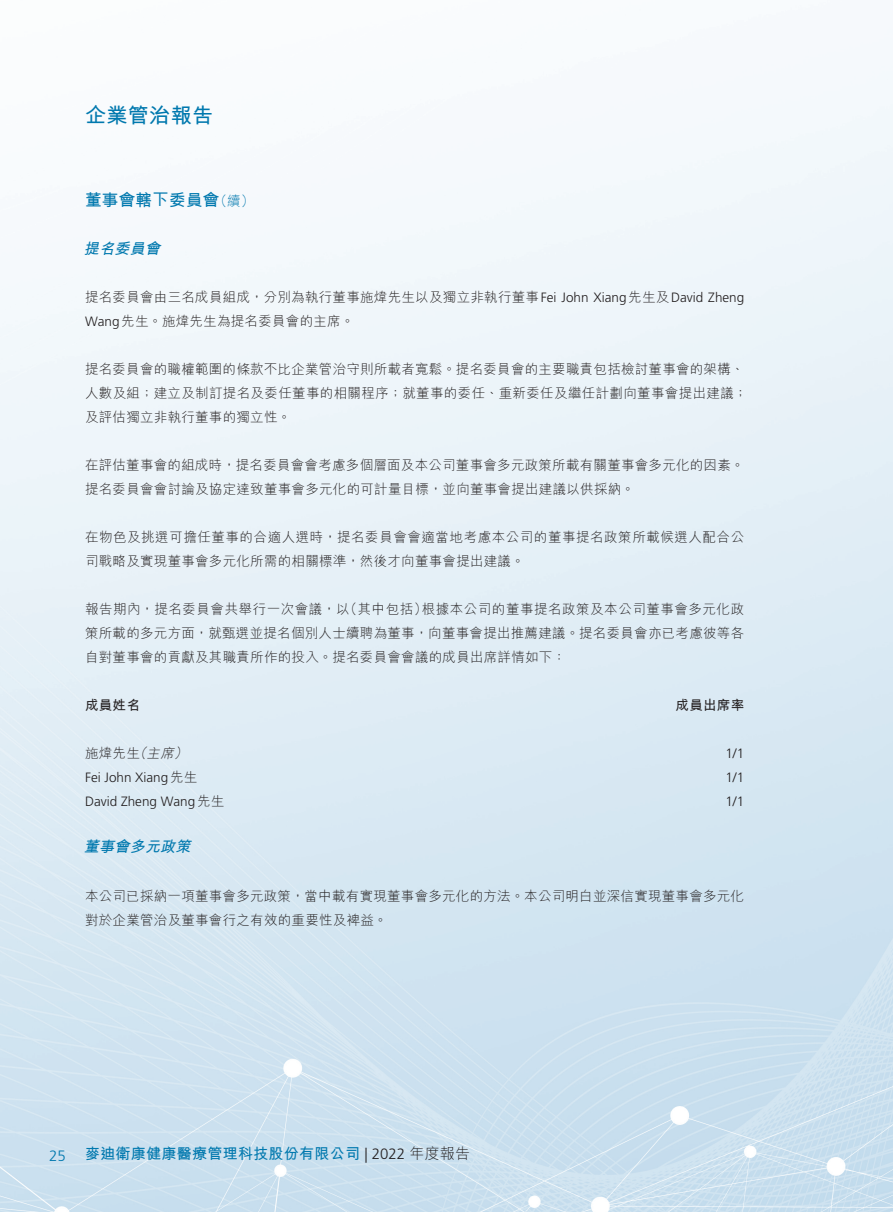
<style>
.page{position:relative;width:893px;height:1212px;background:#fff}
.page>*{position:absolute;margin:0;border:0;box-sizing:border-box;transform-origin:0 0}
.t1{font:700 21px "M Hei HK";letter-spacing:.02em;color:#0078ae}
._01_H1{font:700 16.5px "M Hei HK";letter-spacing:.02em;color:#0078ae}
.t2{font:700 15px "M Hei HK";letter-spacing:.02em;color:#0078ae}
._02_H2{font:italic 700 15px "M Hei HK";color:#0078ae}
.t3{font:300 15px "Frutiger LT Std";color:#0078ae}
._00_txt{font:300 13.5px/24px "M Hei HK";letter-spacing:.02em;color:#231f20}
._00_txt-2{font:300 13.5px/24px "M Hei HK";letter-spacing:.04em;color:#231f20}
._50_Table_txt{font:300 13.5px "Frutiger LT Std";color:#231f20}
._50_Table_txt-2{font:700 13.5px "M Hei HK";letter-spacing:.02em;color:#231f20}
._50_Table_txt-3{font:italic 300 13.5px "M Hei HK";color:#231f20}
._50_Table_txt-4{font:300 13.5px "M Hei HK";color:#231f20}
._01_H1-2{font:300 13.5px "M Hei HK";color:#0078ae}
.s1{font-family:"Frutiger LT Std"}
.s2{font-family:"M Hei HK"}
.s3{font-family:"Frutiger LT Std";font-weight:300;color:#231f20}
.s4{font-weight:300;color:#231f20}
</style>
<div class="page">
<img style="left:0;top:66px;width:893px;height:1146px">
<h1 class="t1" style="left:85px;top:100px;width:130px">企業管治報告</h1>
<p class="_01_H1" style="left:85px;top:188px;width:136px">董事會轄下委員會</p>
<p class="_02_H2" style="left:84px;top:238px;width:82px">提名委員會</p>
<p class="_00_txt" style="left:85px;top:285px;width:661px">提名委員會由三名成員組成，分別為執行董事施煒先生以及獨立非執行董事<span class="s1">Fei John Xiang</span>先生及<span class="s1">David Zheng<br>Wang</span>先生。施煒先生為提名委員會的主席。</p>
<p class="_00_txt" style="left:85px;top:357px;width:664px">提名委員會的職權範圍的條款不比企業管治守則所載者寬鬆。提名委員會的主要職責包括檢討董事會的架構、人數及組；建立及制訂提名及委任董事的相關程序；就董事的委任、重新委任及繼任計劃向董事會提出建議;及評估獨立非執行董事的獨立性。</p>
<p class="_00_txt" style="left:85px;top:453px;width:661px">在評估董事會的組成時，提名委員會會考慮多個層面及本公司董事會多元政策所載有關董事會多元化的因素。提名委員會會討論及協定達致董事會多元化的可計量目標，並向董事會提出建議以供採納。</p>
<p class="_00_txt-2" style="left:85px;top:525px;width:661px">在物色及挑選可擔任董事的合適人選時，提名委員會會適當地考慮本公司的董事提名政策所載候選人配合公司戰略及實現董事會多元化所需的相關標準，然後才向董事會提出建議。</p>
<p class="_00_txt-2" style="left:422px;top:597px;width:324px">根據本公司的董事提名政策及本公司董事會多元化政</p>
<p class="_01_H1-2" style="left:214px;top:194px;width:42px">（續(</p>
<p class="_00_txt" style="left:85px;top:597px;width:661px">報告期內，提名委員會共舉行一次會議，（以其中包括）<br>策所載的多元方面，就甄選並提名個別人士續聘為董事，向董事會提出推薦建議。提名委員會亦已考慮彼等各自對董事會的貢獻及其職責所作的投入。提名委員會會議的成員出席詳情如下：</p>
<p class="_50_Table_txt-2" style="left:676px;top:695px;width:70px">成員出席率</p>
<p class="_50_Table_txt-2" style="left:85px;top:695px;width:56px">成員姓名</p>
<p class="_50_Table_txt-3" style="left:133px;top:746px;width:18px">（</p>
<p class="_50_Table_txt-3" style="left:174px;top:746px;width:18px">(</p>
<p class="_50_Table_txt-4" style="left:85px;top:746px;width:56px">施煒先生</p>
<p class="_50_Table_txt-3" style="left:147px;top:746px;width:32px">主席</p>
<p class="_50_Table_txt" style="left:725px;top:746px;width:20px">1/1</p>
<p class="_50_Table_txt" style="left:85px;top:770px;width:114px">Fei John Xiang<span class="s2">先生</span></p>
<p class="_50_Table_txt" style="left:725px;top:770px;width:20px">1/1</p>
<p class="_50_Table_txt" style="left:85px;top:794px;width:141px">David Zheng Wang<span class="s2">先生</span></p>
<p class="_02_H2" style="left:84px;top:836px;width:112px">董事會多元政策</p>
<p class="_00_txt" style="left:85px;top:883px;width:661px">本公司已採納一項董事會多元政策，當中載有實現董事會多元化的方法。本公司明白並深信實現董事會多元化對於企業管治及董事會行之有效的重要性及裨益。</p>
<p class="_50_Table_txt" style="left:725px;top:794px;width:20px">1/1</p>
<p class="t3" style="left:49px;top:1147px;width:18px">25</p>
<p class="t2" style="left:85px;top:1143px;width:387px">麥迪衛康健康醫療管理科技股份有限公司 <span class="s3">| 2022</span> <span class="s4">年度報告</span></p>
</div>
